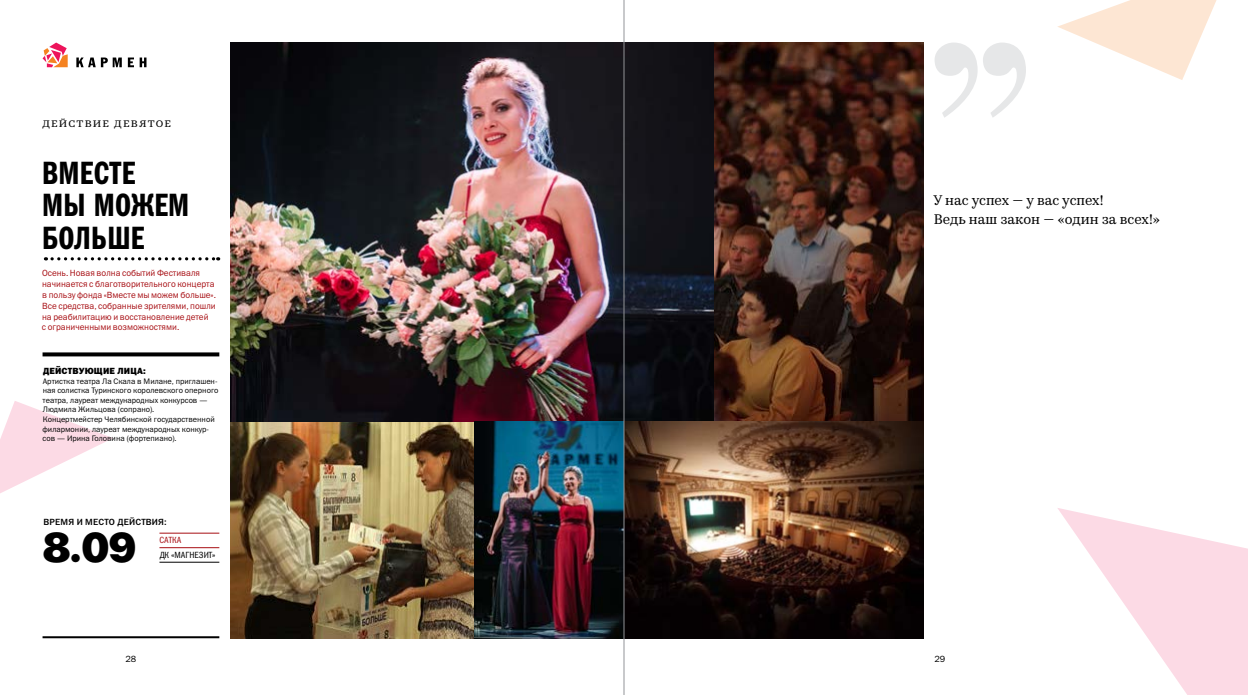
<style>
.page{position:relative;width:1248px;height:695px;background:#fff}
.page>*{position:absolute;margin:0;border:0;box-sizing:border-box;transform-origin:0 0}
.t1{font:41.3px "SF UI Display Black";color:#000}
.t2{font:32.4px/32.6px "Franklin Gothic Demi Cmp C";color:#000}
.t3{font:14px/18.8px "Kazimir Text";color:#000}
.t4{font:12px "Kazimir Text";color:#000}
.t5{font:9px/10.8px "Franklin Gothic Book C";color:#a70e13}
.t6{font:9px "Franklin Gothic Medium C";letter-spacing:.02em;color:#000}
.t7{font:9px "Franklin Gothic Heavy C";letter-spacing:.02em;color:#000}
.t8{font:9px "Franklin Gothic Book Cond C";color:#000}
.t9{font:9px "Franklin Gothic Book Cond C";color:#a70e13}
.t10{font:9px "Franklin Gothic Book C";color:#000}
.t11{font:8px/9.6px "Franklin Gothic Book C";color:#000}
</style>
<div class="page">
<svg style="left:43px;top:43px;width:25px;height:24px"></svg>
<svg style="left:76px;top:57px;width:46px;height:10px"></svg>
<svg style="left:128px;top:57px;width:6px;height:10px"></svg>
<svg style="left:140px;top:57px;width:6px;height:10px"></svg>
<hr style="left:43px;top:636px;width:176px;height:2px;background:#000">
<svg style="left:0;top:401px;width:113px;height:92px"></svg>
<svg style="left:1057px;top:0;width:160px;height:80px"></svg>
<svg style="left:1057px;top:508px;width:190px;height:186px;fill:#fcdae5"></svg>
<img style="left:231px;top:421px;width:244px;height:217px">
<svg style="left:43px;top:352px;width:176px;height:4px"></svg>
<svg style="left:52px;top:257px;width:167px;height:3px"></svg>
<svg style="left:934px;top:43px;width:91px;height:75px"></svg>
<hr style="left:159px;top:547px;width:60px;height:1px;background:#a70e13">
<hr style="left:159px;top:532px;width:60px;height:1px;background:#a70e13">
<hr style="left:159px;top:561px;width:60px;height:1px;background:#000">
<img style="left:231px;top:43px;width:692px;height:378px">
<img style="left:475px;top:421px;width:448px;height:217px">
<hr style="left:623px;top:0;width:1px;height:694px;background:#939598">
<h3 class="t4" style="left:42px;top:114px;width:130px">действие девятое</h3>
<h2 class="t2" style="left:42px;top:156px;width:129px">вместе<br>мы можем больше</h2>
<p class="t5" style="left:42px;top:268px;width:175px">Осень. Новая волна событий Фестиваля начинается с благотворительного концерта в пользу фонда «Вместе мы можем больше».<br>Все средства, собранные зрителями, пошли на реабилитацию и восстановление детей<br>с ограниченными возможностями.</p>
<p class="t7" style="left:43px;top:365px;width:104px">ДЕЙСТВУЮЩИЕ ЛИЦА:</p>
<p class="t11" style="left:42px;top:376px;width:178px">Артистка театра Ла Скала в Милане, приглашен&shy;ная солистка Туринского королевского оперного театра, лауреат международных конкурсов — Людмила Жильцова (сопрано).<br>Концертмейстер Челябинской государственной филармонии, лауреат международных конкур&shy;сов — Ирина Головина (фортепиано).</p>
<p class="t6" style="left:44px;top:516px;width:125px">ВРЕМЯ И МЕСТО ДЕЙСТВИЯ:</p>
<h1 class="t1" style="left:42px;top:517px;width:96px">8.09</h1>
<p class="t9" style="left:159px;top:535px;width:23px">САТКА</p>
<p class="t8" style="left:160px;top:550px;width:57px">ДК «МАГНЕЗИТ»</p>
<h3 class="t3" style="left:933px;top:190px;width:228px">У нас успех — у вас успех!<br>Ведь наш закон — «один за всех!»</h3>
<p class="t10" style="left:125px;top:654px;width:12px">28</p>
<p class="t10" style="left:934px;top:654px;width:12px">29</p>
</div>
